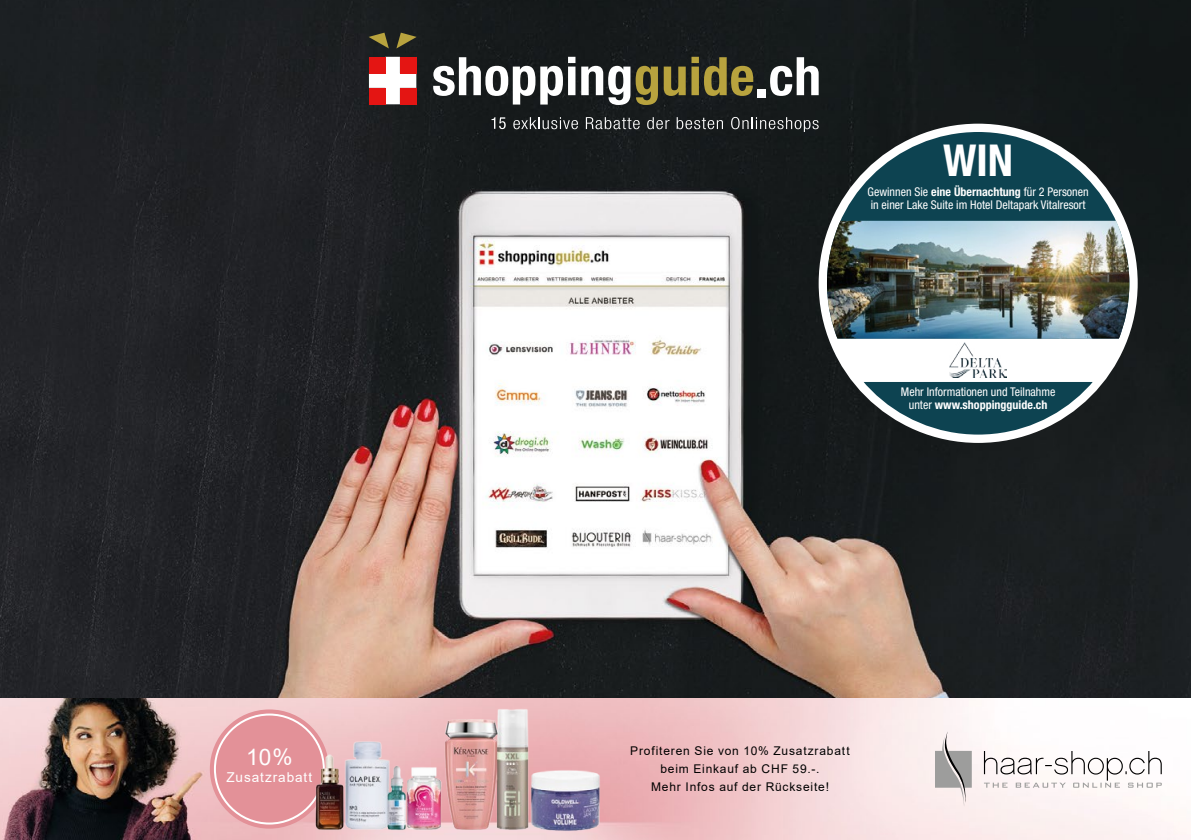
<style>
.page{position:relative;width:1191px;height:840px;background:#fff}
.page>*{position:absolute;margin:0;border:0;box-sizing:border-box;transform-origin:0 0}
.t1{font:700 condensed 44px "Helvetica Neue LT Pro";color:#fff}
.t2{font:22.6px "Arial";color:#fff}
.t3{font:13.6px "Arial";letter-spacing:.065em;color:#fff}
.t4{font:condensed 12px/13px "Helvetica Neue LT Pro";color:#fff}
.t5{font:12px/18px "Arial";letter-spacing:.07em;color:#000;text-align:center}
.s1{font-weight:700}
</style>
<div class="page">
<img style="left:0;top:0;width:1191px;height:697px">
<svg style="left:369px;top:57px;width:47px;height:47px"></svg>
<svg style="left:586px;top:117px;width:53px;height:12px"></svg>
<svg style="left:647px;top:117px;width:22px;height:12px"></svg>
<svg style="left:676px;top:117px;width:47px;height:12px"></svg>
<svg style="left:731px;top:117px;width:87px;height:15px"></svg>
<svg style="left:691px;top:57px;width:62px;height:39px"></svg>
<svg style="left:396px;top:33px;width:20px;height:15px"></svg>
<svg style="left:369px;top:33px;width:20px;height:15px"></svg>
<svg style="left:433px;top:57px;width:142px;height:47px"></svg>
<svg style="left:581px;top:66px;width:104px;height:39px"></svg>
<svg style="left:770px;top:57px;width:48px;height:39px"></svg>
<div style="left:757px;top:89px;width:8px;height:8px;background:#fff"></div>
<div style="left:369px;top:88px;width:16px;height:16px;background:#e41513"></div>
<div style="left:369px;top:57px;width:16px;height:16px;background:#e41513"></div>
<div style="left:400px;top:57px;width:16px;height:16px;background:#e41513"></div>
<div style="left:400px;top:88px;width:16px;height:16px;background:#e41513"></div>
<svg style="left:513px;top:117px;width:65px;height:12px"></svg>
<svg style="left:491px;top:117px;width:15px;height:12px"></svg>
<svg style="left:0;top:697px;width:1189px;height:142px"></svg>
<svg style="left:935px;top:731px;width:226px;height:75px"></svg>
<div style="left:210px;top:709px;width:119px;height:119px;background:#e39198;border-radius:50%"></div>
<img style="left:312px;top:697px;width:294px;height:142px">
<div style="left:818px;top:124px;width:319px;height:318px;background:#fff;border-radius:50%"></div>
<div style="left:827px;top:132px;width:302px;height:302px;background:#0d4351;border-radius:50%"></div>
<svg style="left:834px;top:338px;width:287px;height:44px"></svg>
<img style="left:827px;top:221px;width:302px;height:117px">
<img style="left:949px;top:342px;width:57px;height:36px">
<h2 class="t2" style="left:246px;top:740px;width:48px">10%</h2>
<p class="t3" style="left:226px;top:767px;width:87px">Zusatzrabatt</p>
<h1 class="t1" style="left:943px;top:133px;width:72px">WIN</h1>
<p class="t4" style="left:867px;top:185px;width:223px">Gewinnen Sie <span class="s1">eine Übernachtung</span> für 2 Personen in einer Lake Suite im Hotel Deltapark Vitalresort</p>
<p class="t4" style="left:901px;top:385px;width:156px;text-align:center">Mehr Informationen und Teilnahme unter <span class="s1">www.shoppingguide.ch</span></p>
<p class="t5" style="left:630px;top:741px;width:221px">Profiteren Sie von 10% Zusatzrabatt beim Einkauf ab CHF 59.-.<br>Mehr Infos auf der Rückseite!</p>
</div>
